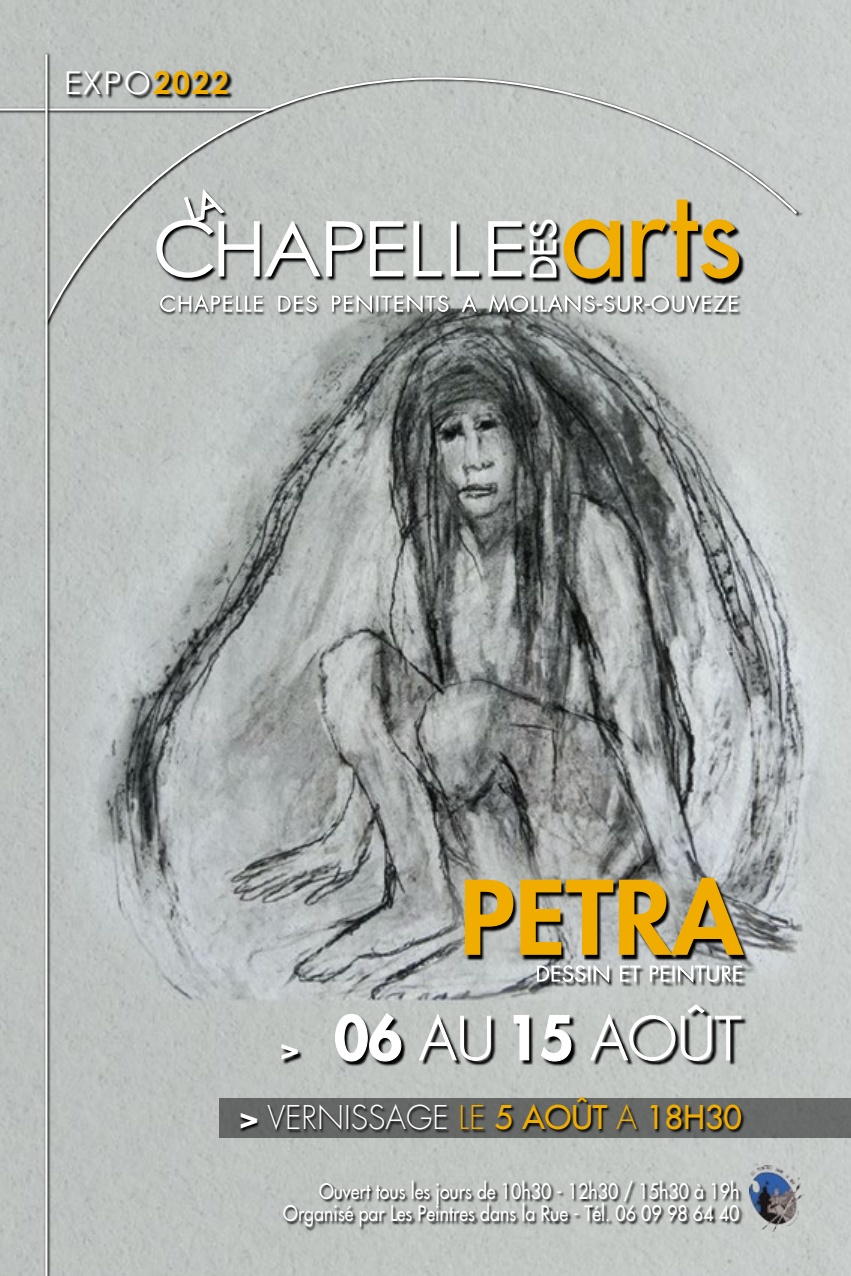
<style>
.page{position:relative;width:851px;height:1276px;background:#fff}
.page>*{position:absolute;margin:0;border:0;box-sizing:border-box;transform-origin:0 0}
.t1{font:800 99.6px "Futura";color:#f0ad00;scale:1.05 1}
.t2{font:300 57.6px "Futura";color:#fff}
.t3{font:300 32.1px "Futura";color:#fff}
.t4{font:31.5px "Century Gothic";color:#fff}
.t5{font:21px/21.9px "Futura";color:#fff;text-align:right;scale:.85 1}
.s1{font-weight:700;color:#f0ad00}
.s2{font-weight:800;font-size:32.1px}
.s3{font-weight:800;font-size:58.8px}
.s4{font-weight:800}
.s5{color:#f0ad00}
.s6{font-weight:400;color:#f0ad00}
</style>
<div class="page">
<img style="left:0;top:0;width:850px;height:1276px">
<div style="left:219px;top:1098px;width:631px;height:40px;background:#686a69"></div>
<img style="left:0;top:107px;width:43px;height:8px">
<hr style="left:0;top:108px;width:270px;height:2px;background:#fff">
<svg style="left:52px;top:65px;width:747px;height:258px;background:#bcbeb7"></svg>
<img style="left:43px;top:52px;width:9px;height:1224px">
<hr style="left:45px;top:54px;width:2px;height:1222px;background:#fff">
<img style="left:189px;top:1095px;width:557px;height:48px">
<img style="left:344px;top:867px;width:406px;height:129px">
<svg style="left:536px;top:963px;width:73px;height:21px"></svg>
<svg style="left:619px;top:965px;width:22px;height:17px"></svg>
<svg style="left:649px;top:963px;width:93px;height:21px"></svg>
<img style="left:213px;top:1004px;width:535px;height:80px">
<svg style="left:334px;top:1012px;width:68px;height:50px;background:#7b7e7c"></svg>
<svg style="left:418px;top:1012px;width:73px;height:49px;background:#afb2af"></svg>
<svg style="left:513px;top:1014px;width:16px;height:47px"></svg>
<svg style="left:540px;top:1014px;width:31px;height:48px"></svg>
<svg style="left:589px;top:1003px;width:152px;height:58px;background:#adb1ae"></svg>
<img style="left:154px;top:1179px;width:590px;height:56px">
<img style="left:158px;top:292px;width:587px;height:53px">
<svg style="left:159px;top:293px;width:104px;height:19px"></svg>
<svg style="left:278px;top:295px;width:39px;height:17px"></svg>
<svg style="left:331px;top:293px;width:118px;height:21px"></svg>
<svg style="left:461px;top:293px;width:16px;height:19px"></svg>
<svg style="left:488px;top:289px;width:250px;height:26px;background:#b7bab8"></svg>
<img style="left:749px;top:1165px;width:55px;height:66px">
<h3 class="t4" style="left:64px;top:60px;width:166px">EXPO<span class="s1">2022</span></h3>
<h1 class="t1" style="left:459px;top:851px;width:271px">PETRA</h1>
<h2 class="t2" style="left:280px;top:1004px;width:462px"><span class="s2">&gt;</span> <span class="s3">06</span> AU <span class="s3">15</span> AOÛT</h2>
<h3 class="t3" style="left:240px;top:1098px;width:503px"><span class="s4">&gt;</span> VERNISSAGE <span class="s5">LE</span> <span class="s6">5 AOÛT</span> <span class="s5">A</span> <span class="s6">18H30</span></h3>
<p class="t5" style="left:283px;top:1180px;width:538px">Ouvert tous les jours de 10h30 - 12h30 / 15h30 à 19h<br>Organisé par Les Peintres dans la Rue - Tél. 06 09 98 64 40</p>
</div>
